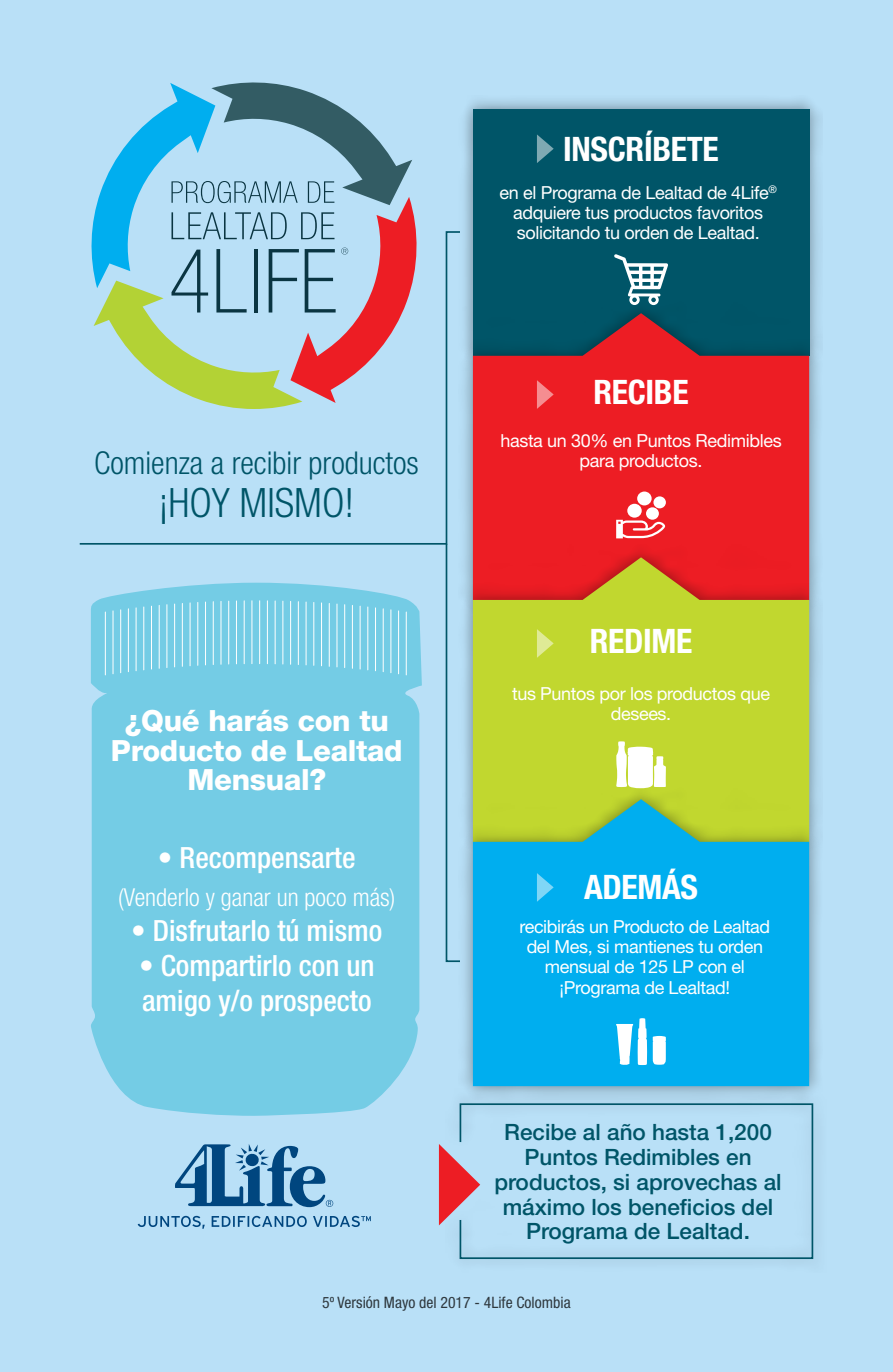
<style>
.page{position:relative;width:893px;height:1372px;background:#fff}
.page>*{position:absolute;margin:0;border:0;box-sizing:border-box;transform-origin:0 0}
.t1{font:300 condensed 40.5px "Helvetica Neue LT Std";color:#005568}
.t2{font:700 condensed 33.75px "Helvetica Neue LT Std";letter-spacing:-.01em;color:#fff}
.t3{font:300 condensed 31.5px "Helvetica Neue LT Std";color:#005568}
.t4{font:500 condensed 29.25px/35.1px "Helvetica Neue LT Std";color:#fff}
.t5{font:800 29.25px/29.2px "Helvetica Neue LT Std";letter-spacing:-.01em;color:#fff;text-align:center}
.t6{font:300 condensed 24.75px "Helvetica Neue LT Std";color:#fff}
.t7{font:500 22.5px/24.8px "Helvetica Neue LT Std";color:#005568;text-align:center}
.t8{font:18px/20.2px "Helvetica Neue LT Std";letter-spacing:-.02em;color:#fff;text-align:center}
.t9{font:condensed 15.75px "Helvetica Neue LT Std";color:#000}
</style>
<div class="page">
<div style="left:0;top:0;width:893px;height:1371px;background:#b9e0f7"></div>
<svg style="left:92px;top:82px;width:324px;height:148px"></svg>
<svg style="left:439px;top:1144px;width:6px;height:81px"></svg>
<div style="left:91px;top:582px;width:331px;height:533px;background:#74cce5"></div>
<hr style="left:105px;top:612px;width:1px;height:63px;background:#fff">
<hr style="left:113px;top:611px;width:1px;height:62px;background:#fff">
<hr style="left:120px;top:609px;width:1px;height:63px;background:#fff">
<hr style="left:128px;top:608px;width:1px;height:63px;background:#fff">
<hr style="left:136px;top:608px;width:1px;height:62px;background:#fff">
<hr style="left:143px;top:607px;width:1px;height:63px;background:#fff">
<hr style="left:151px;top:606px;width:1px;height:63px;background:#fff">
<hr style="left:159px;top:605px;width:1px;height:63px;background:#fff">
<hr style="left:167px;top:604px;width:1px;height:63px;background:#fff">
<hr style="left:174px;top:604px;width:1px;height:63px;background:#fff">
<hr style="left:182px;top:603px;width:1px;height:63px;background:#fff">
<hr style="left:190px;top:603px;width:1px;height:62px;background:#fff">
<hr style="left:197px;top:602px;width:1px;height:63px;background:#fff">
<hr style="left:205px;top:602px;width:1px;height:63px;background:#fff">
<hr style="left:213px;top:601px;width:1px;height:63px;background:#fff">
<hr style="left:221px;top:601px;width:1px;height:63px;background:#fff">
<hr style="left:228px;top:601px;width:1px;height:63px;background:#fff">
<hr style="left:236px;top:601px;width:1px;height:63px;background:#fff">
<hr style="left:244px;top:600px;width:1px;height:63px;background:#fff">
<hr style="left:252px;top:600px;width:1px;height:63px;background:#fff">
<hr style="left:259px;top:600px;width:1px;height:63px;background:#fff">
<hr style="left:267px;top:600px;width:1px;height:63px;background:#fff">
<hr style="left:275px;top:601px;width:1px;height:63px;background:#fff">
<hr style="left:282px;top:601px;width:1px;height:63px;background:#fff">
<hr style="left:290px;top:601px;width:1px;height:63px;background:#fff">
<hr style="left:298px;top:601px;width:1px;height:63px;background:#fff">
<hr style="left:306px;top:602px;width:1px;height:63px;background:#fff">
<hr style="left:313px;top:602px;width:1px;height:63px;background:#fff">
<hr style="left:321px;top:603px;width:1px;height:62px;background:#fff">
<hr style="left:329px;top:603px;width:1px;height:63px;background:#fff">
<hr style="left:337px;top:604px;width:1px;height:63px;background:#fff">
<hr style="left:344px;top:604px;width:1px;height:63px;background:#fff">
<hr style="left:352px;top:605px;width:1px;height:63px;background:#fff">
<hr style="left:360px;top:606px;width:1px;height:63px;background:#fff">
<hr style="left:367px;top:607px;width:1px;height:63px;background:#fff">
<hr style="left:375px;top:608px;width:1px;height:62px;background:#fff">
<hr style="left:383px;top:608px;width:1px;height:63px;background:#fff">
<hr style="left:390px;top:609px;width:1px;height:63px;background:#fff">
<hr style="left:398px;top:611px;width:1px;height:62px;background:#fff">
<hr style="left:406px;top:612px;width:1px;height:63px;background:#fff">
<div style="left:458px;top:95px;width:365px;height:275px;background:#000;opacity:.4"></div>
<div style="left:473px;top:109px;width:336px;height:246px;background:#005568"></div>
<div style="left:458px;top:300px;width:365px;height:314px;background:#000;opacity:.4"></div>
<svg style="left:473px;top:313px;width:336px;height:231px;background:#c7252e"></svg>
<div style="left:458px;top:544px;width:365px;height:312px;background:#000;opacity:.4"></div>
<svg style="left:473px;top:557px;width:336px;height:229px;background:#c6b82c"></svg>
<div style="left:458px;top:786px;width:365px;height:313px;background:#000;opacity:.4"></div>
<svg style="left:473px;top:799px;width:336px;height:287px;background:#17b2d6"></svg>
<div style="left:445px;top:1088px;width:382px;height:184px;background:#000;opacity:.4"></div>
<svg style="left:459px;top:1102px;width:355px;height:157px"></svg>
<svg style="left:614px;top:254px;width:54px;height:51px"></svg>
<svg style="left:616px;top:520px;width:49px;height:18px"></svg>
<div style="left:627px;top:503px;width:15px;height:14px;background:#fff;border-radius:50%"></div>
<div style="left:637px;top:491px;width:15px;height:14px;background:#fff;border-radius:50%"></div>
<div style="left:653px;top:496px;width:13px;height:12px;background:#fff;border-radius:50%"></div>
<div style="left:646px;top:507px;width:13px;height:12px;background:#fff;border-radius:50%"></div>
<svg style="left:616px;top:741px;width:50px;height:47px;background:#eef4c7"></svg>
<svg style="left:653px;top:1035px;width:13px;height:29px"></svg>
<svg style="left:616px;top:1018px;width:31px;height:46px"></svg>
<svg style="left:537px;top:134px;width:17px;height:29px"></svg>
<svg style="left:537px;top:380px;width:17px;height:29px"></svg>
<svg style="left:537px;top:629px;width:17px;height:28px"></svg>
<svg style="left:537px;top:873px;width:17px;height:28px"></svg>
<svg style="left:138px;top:1144px;width:233px;height:84px"></svg>
<svg style="left:79px;top:230px;width:383px;height:315px"></svg>
<svg style="left:445px;top:542px;width:17px;height:420px"></svg>
<h2 class="t2" style="left:563px;top:128px;width:157px">INSCRÍBETE</h2>
<p class="t8" style="left:500px;top:182px;width:279px">en el Programa de Lealtad de 4Life<sup>® </sup>adquiere tus productos favoritos solicitando tu orden de Lealtad.</p>
<h3 class="t3" style="left:94px;top:445px;width:326px">Comienza a recibir productos</h3>
<h1 class="t1" style="left:159px;top:479px;width:197px">¡HOY MISMO!</h1>
<h3 class="t5" style="left:111px;top:706px;width:293px">¿Qué harás con tu<br>Producto de Lealtad<br>Mensual?</h3>
<h3 class="t4" style="left:158px;top:839px;width:199px">• Recompensarte</h3>
<h3 class="t6" style="left:118px;top:882px;width:279px">(Venderlo y ganar un poco más)</h3>
<h3 class="t4" style="left:131px;top:912px;width:253px">• Disfrutarlo tú mismo</h3>
<h3 class="t4" style="left:139px;top:947px;width:237px">• Compartirlo con un amigo y/o prospecto</h3>
<h2 class="t2" style="left:593px;top:372px;width:97px">RECIBE</h2>
<p class="t8" style="left:500px;top:430px;width:283px">hasta un 30% en Puntos Redimibles para productos.</p>
<h2 class="t2" style="left:590px;top:620px;width:104px">REDIME</h2>
<p class="t8" style="left:512px;top:683px;width:259px">tus Puntos por los productos que desees.</p>
<h2 class="t2" style="left:584px;top:867px;width:115px">ADEMÁS</h2>
<p class="t8" style="left:519px;top:915px;width:252px">recibirás un Producto de Lealtad del Mes, si mantienes tu orden mensual de 125 LP con el ¡Programa de Lealtad!</p>
<p class="t7" style="left:494px;top:1119px;width:289px">Recibe al año hasta 1,200<br>Puntos Redimibles en productos, si aprovechas al máximo los beneficios del<br>Programa de Lealtad.</p>
<p class="t9" style="left:322px;top:1292px;width:250px">5º Versión Mayo del 2017 - 4Life Colombia</p>
</div>
